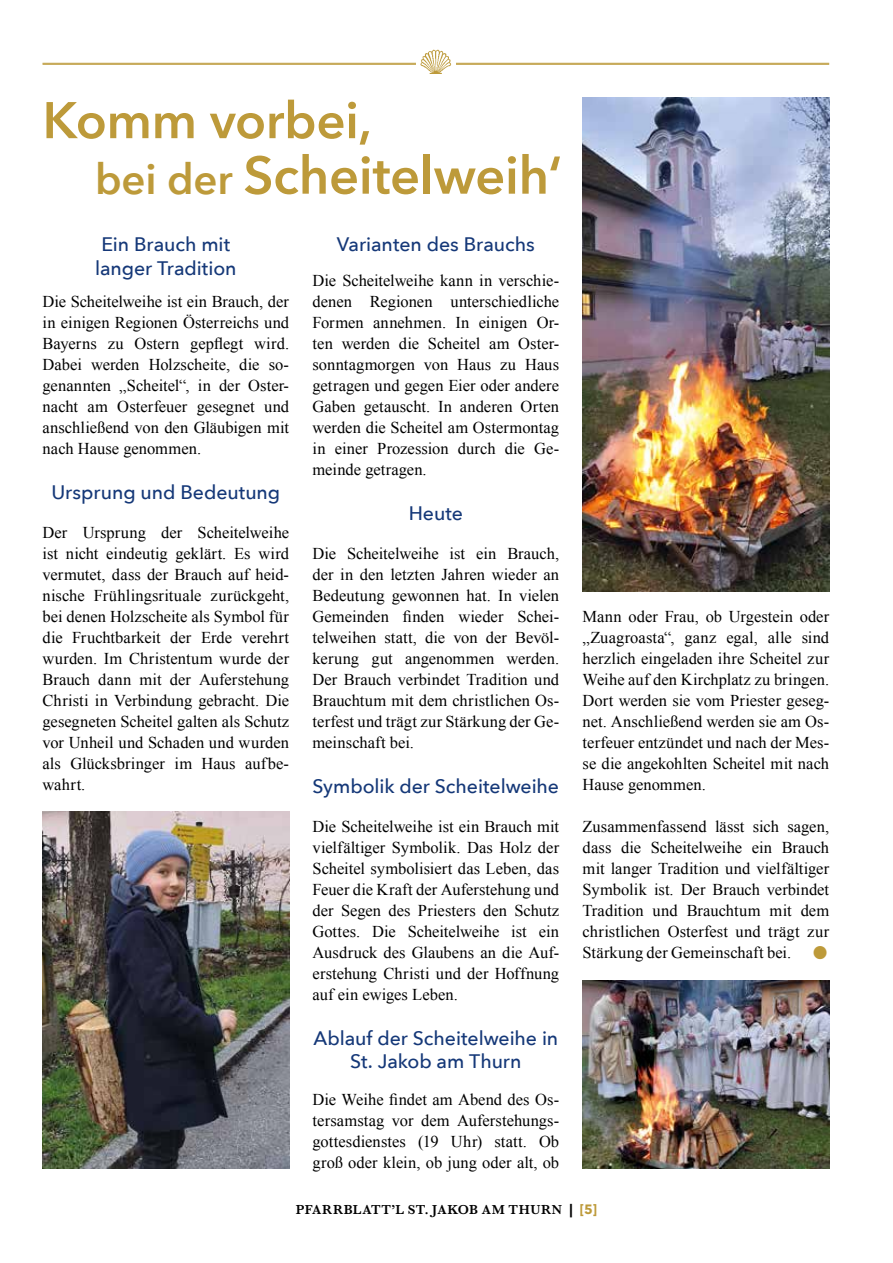
<style>
.page{position:relative;width:893px;height:1263px;background:#fff}
.page>*{position:absolute;margin:0;border:0;box-sizing:border-box;transform-origin:0 0}
.t1{font:600 52.5px "Avenir Next";letter-spacing:-.005em;color:#bd9a3a}
.t2{font:600 51px "Avenir Next";letter-spacing:-.005em;color:#bd9a3a}
.t3{font:500 19.5px/23.4px "Avenir Next";letter-spacing:-.005em;color:#153878;text-align:center}
.t4{font:16.5px/21px "Times New Roman";color:#000;text-align:justify}
.t5{font:600 13.5px "Baskerville";letter-spacing:.045em;color:#000}
.s1{font-size:42px}
.s2{font-size:30px;color:#bd9a3a}
.s3{font-family:"Avenir Next";font-weight:700}
.s4{font-family:"Avenir Next";font-weight:700;color:#bd9a3a}
</style>
<div class="page">
<hr style="left:43px;top:63px;width:786px;height:1px;background:#bd9a3a">
<hr style="left:43px;top:64px;width:786px;height:1px;background:#bd9a3a">
<div style="left:416px;top:50px;width:40px;height:24px;background:#fff"></div>
<img style="left:421px;top:50px;width:30px;height:24px">
<img style="left:583px;top:98px;width:246px;height:494px">
<img style="left:43px;top:811px;width:246px;height:357px">
<img style="left:583px;top:980px;width:246px;height:188px">
<h2 class="t2" style="left:43px;top:77px;width:331px">Komm vorbei,</h2>
<h1 class="t1" style="left:95px;top:130px;width:469px"><span class="s1">bei der</span> Scheitelweih‘</h1>
<p class="t3" style="left:95px;top:232px;width:143px">Ein Brauch mit langer Tradition</p>
<p class="t4" style="left:43px;top:291px;width:248px">Die Scheitelweihe ist ein Brauch, der in einigen Regionen Österreichs und Bayerns zu Ostern gepflegt wird.<br>Dabei werden Holzscheite, die so&shy;genannten „Scheitel“, in der Oster&shy;nacht am Osterfeuer gesegnet und anschließend von den Gläubigen mit nach Hause genommen.</p>
<p class="t3" style="left:51px;top:480px;width:230px">Ursprung und Bedeutung</p>
<p class="t4" style="left:43px;top:522px;width:248px">Der Ursprung der Scheitelweihe ist nicht eindeutig geklärt. Es wird vermutet, dass der Brauch auf heid&shy;nische Frühlingsrituale zurückgeht, bei denen Holzscheite als Symbol für die Fruchtbarkeit der Erde verehrt wurden. Im Christentum wurde der Brauch dann mit der Auferstehung Christi in Verbindung gebracht. Die gesegneten Scheitel galten als Schutz vor Unheil und Schaden und wurden als Glücksbringer im Haus aufbe&shy;wahrt.</p>
<p class="t3" style="left:337px;top:232px;width:199px">Varianten des Brauchs</p>
<p class="t4" style="left:313px;top:270px;width:248px">Die Scheitelweihe kann in verschie&shy;denen Regionen unterschiedliche Formen annehmen. In einigen Or&shy;ten werden die Scheitel am Oster&shy;sonntagmorgen von Haus zu Haus getragen und gegen Eier oder andere Gaben getauscht. In anderen Orten werden die Scheitel am Ostermontag in einer Prozession durch die Ge&shy;meinde getragen.</p>
<p class="t3" style="left:409px;top:501px;width:56px">Heute</p>
<p class="t4" style="left:313px;top:543px;width:248px">Die Scheitelweihe ist ein Brauch, der in den letzten Jahren wieder an Bedeutung gewonnen hat. In vielen Gemeinden finden wieder Schei&shy;telweihen statt, die von der Bevöl&shy;kerung gut angenommen werden.<br>Der Brauch verbindet Tradition und Brauchtum mit dem christlichen Os&shy;terfest und trägt zur Stärkung der Ge&shy;meinschaft bei.</p>
<p class="t3" style="left:313px;top:774px;width:248px">Symbolik der Scheitelweihe</p>
<p class="t4" style="left:313px;top:816px;width:248px">Die Scheitelweihe ist ein Brauch mit vielfältiger Symbolik. Das Holz der Scheitel symbolisiert das Leben, das Feuer die Kraft der Auferstehung und der Segen des Priesters den Schutz Gottes. Die Scheitelweihe ist ein Ausdruck des Glaubens an die Auf&shy;erstehung Christi und der Hoffnung auf ein ewiges Leben.</p>
<p class="t3" style="left:313px;top:1026px;width:246px">Ablauf der Scheitelweihe in<br>St. Jakob am Thurn</p>
<p class="t4" style="left:313px;top:1089px;width:248px">Die Weihe findet am Abend des Os&shy;tersamstag vor dem Auferstehungs&shy;gottesdienstes (19 Uhr) statt. Ob groß oder klein, ob jung oder alt, ob</p>
<p class="t4" style="left:583px;top:606px;width:248px">Mann oder Frau, ob Urgestein oder „Zuagroasta“, ganz egal, alle sind herzlich eingeladen ihre Scheitel zur Weihe auf den Kirchplatz zu bringen.<br>Dort werden sie vom Priester geseg&shy;net. Anschließend werden sie am Os&shy;terfeuer entzündet und nach der Mes&shy;se die angekohlten Scheitel mit nach Hause genommen.</p>
<p class="t4" style="left:583px;top:816px;width:248px">Zusammenfassend lässt sich sagen, dass die Scheitelweihe ein Brauch mit langer Tradition und vielfältiger Symbolik ist. Der Brauch verbindet Tradition und Brauchtum mit dem christlichen Osterfest und trägt zur Stärkung der Gemeinschaft bei. <span class="s2">●</span></p>
<p class="t5" style="left:296px;top:1200px;width:303px">PFARRBLATT’L ST. JAKOB AM THURN <span class="s3">|</span> <span class="s4">[5]</span></p>
</div>
